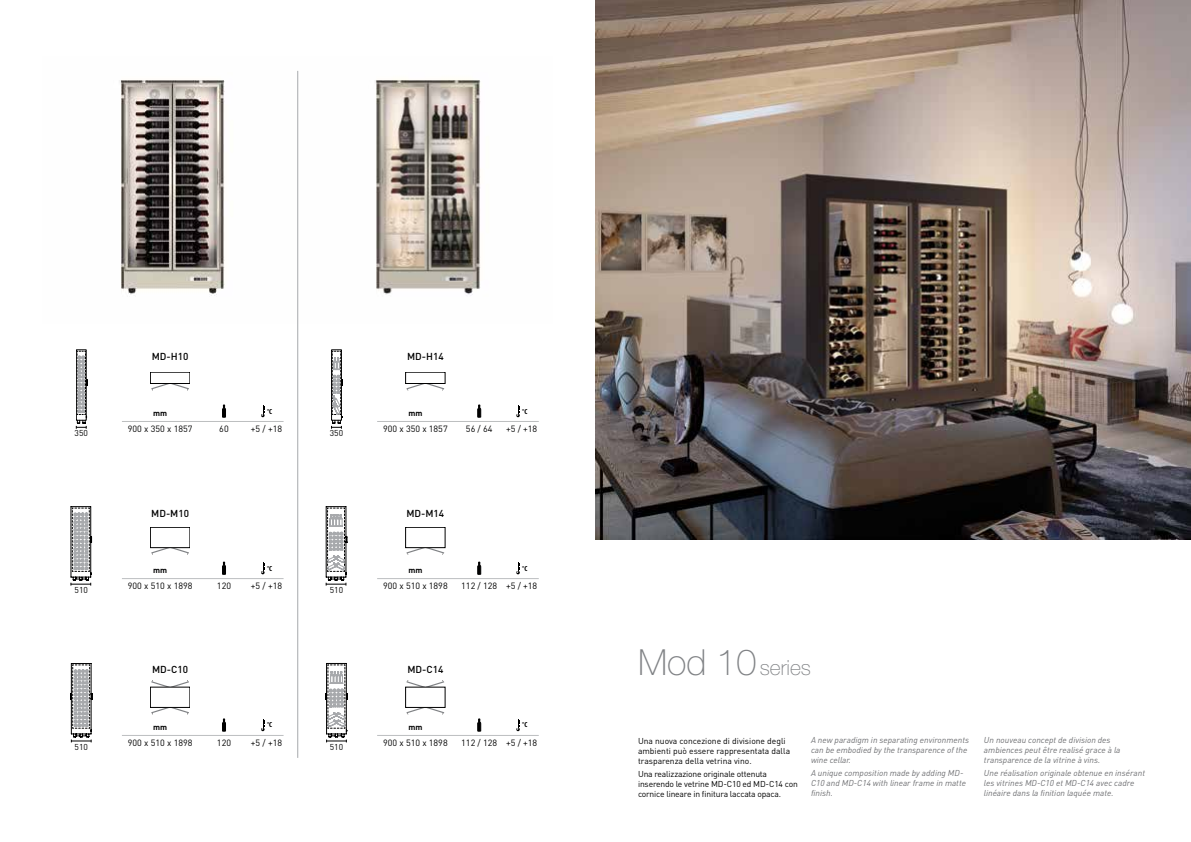
<style>
.page{position:relative;width:1191px;height:842px;background:#fff}
.page>*{position:absolute;margin:0;border:0;box-sizing:border-box;transform-origin:0 0}
.t1{font:100 21px "Helvetica Neue";color:#808285}
.t2{font:500 10px "DIN Pro";color:#000}
.t3{font:9px "DIN";color:#000}
.t4{font:italic 8.5px/10px "DIN Pro";color:#6d6e71}
.t5{font:8.5px/10px "DIN";letter-spacing:-.015em;color:#000}
.t6{font:700 8px "DIN Pro";color:#000}
.t7{font:700 condensed 7.3px "Myriad Pro";color:#000}
.s1{font-size:36px}
</style>
<div class="page">
<img style="left:119px;top:71px;width:362px;height:252px">
<hr style="left:297px;top:71px;width:1px;height:687px;background:#a7a9ac">
<svg style="left:76px;top:351px;width:11px;height:78px"></svg>
<svg style="left:151px;top:384px;width:38px;height:7px"></svg>
<div style="left:150px;top:372px;width:40px;height:12px;border:1px solid #000"></div>
<svg style="left:222px;top:405px;width:3px;height:12px"></svg>
<svg style="left:261px;top:405px;width:4px;height:12px"></svg>
<hr style="left:122px;top:421px;width:161px;height:1px;background:#bcbec0">
<svg style="left:331px;top:351px;width:11px;height:78px"></svg>
<svg style="left:406px;top:384px;width:38px;height:7px"></svg>
<div style="left:405px;top:372px;width:40px;height:12px;border:1px solid #000"></div>
<svg style="left:478px;top:405px;width:3px;height:12px"></svg>
<svg style="left:516px;top:405px;width:4px;height:12px"></svg>
<hr style="left:377px;top:421px;width:162px;height:1px;background:#bcbec0">
<svg style="left:71px;top:506px;width:21px;height:79px;background:#a5a6a8"></svg>
<svg style="left:222px;top:562px;width:3px;height:12px"></svg>
<svg style="left:261px;top:562px;width:4px;height:12px"></svg>
<hr style="left:122px;top:578px;width:161px;height:1px;background:#bcbec0">
<svg style="left:151px;top:548px;width:38px;height:7px"></svg>
<div style="left:150px;top:527px;width:40px;height:21px;border:1px solid #000"></div>
<svg style="left:326px;top:506px;width:21px;height:79px"></svg>
<svg style="left:478px;top:562px;width:3px;height:12px"></svg>
<svg style="left:516px;top:562px;width:4px;height:12px"></svg>
<hr style="left:377px;top:578px;width:162px;height:1px;background:#bcbec0">
<svg style="left:406px;top:548px;width:38px;height:7px"></svg>
<div style="left:405px;top:527px;width:40px;height:21px;border:1px solid #000"></div>
<svg style="left:70px;top:663px;width:22px;height:79px;background:#a3a3a5"></svg>
<svg style="left:222px;top:719px;width:3px;height:12px"></svg>
<svg style="left:261px;top:719px;width:4px;height:12px"></svg>
<hr style="left:122px;top:735px;width:161px;height:1px;background:#bcbec0">
<svg style="left:151px;top:707px;width:38px;height:7px"></svg>
<svg style="left:151px;top:680px;width:38px;height:7px"></svg>
<svg style="left:326px;top:663px;width:21px;height:79px"></svg>
<svg style="left:478px;top:719px;width:3px;height:12px"></svg>
<svg style="left:516px;top:719px;width:4px;height:12px"></svg>
<hr style="left:377px;top:735px;width:162px;height:1px;background:#bcbec0">
<svg style="left:406px;top:707px;width:38px;height:7px"></svg>
<svg style="left:406px;top:680px;width:38px;height:7px"></svg>
<img style="left:595px;top:0;width:596px;height:539px">
<p class="t2" style="left:152px;top:348px;width:38px">MD-H10</p>
<p class="t2" style="left:407px;top:348px;width:38px">MD-H14</p>
<p class="t5" style="left:75px;top:428px;width:15px">350</p>
<p class="t6" style="left:153px;top:407px;width:16px">mm</p>
<p class="t3" style="left:128px;top:423px;width:66px">900 x 350 x 1857</p>
<p class="t3" style="left:219px;top:423px;width:11px">60</p>
<p class="t7" style="left:267px;top:406px;width:7px">°C</p>
<p class="t3" style="left:251px;top:423px;width:33px">+5 / +18</p>
<p class="t5" style="left:330px;top:428px;width:15px">350</p>
<p class="t6" style="left:408px;top:407px;width:16px">mm</p>
<p class="t3" style="left:383px;top:423px;width:66px">900 x 350 x 1857</p>
<p class="t3" style="left:466px;top:423px;width:28px">56 / 64</p>
<p class="t7" style="left:522px;top:406px;width:7px">°C</p>
<p class="t3" style="left:506px;top:423px;width:33px">+5 / +18</p>
<p class="t2" style="left:151px;top:505px;width:39px">MD-M10</p>
<p class="t2" style="left:406px;top:505px;width:39px">MD-M14</p>
<p class="t5" style="left:75px;top:585px;width:15px">510</p>
<p class="t6" style="left:153px;top:564px;width:16px">mm</p>
<p class="t3" style="left:128px;top:580px;width:66px">900 x 510 x 1898</p>
<p class="t3" style="left:217px;top:580px;width:16px">120</p>
<p class="t7" style="left:267px;top:564px;width:7px">°C</p>
<p class="t3" style="left:251px;top:580px;width:33px">+5 / +18</p>
<p class="t5" style="left:330px;top:585px;width:15px">510</p>
<p class="t6" style="left:408px;top:564px;width:16px">mm</p>
<p class="t3" style="left:383px;top:580px;width:66px">900 x 510 x 1898</p>
<p class="t3" style="left:461px;top:580px;width:37px">112 / 128</p>
<p class="t7" style="left:522px;top:564px;width:7px">°C</p>
<p class="t3" style="left:506px;top:580px;width:33px">+5 / +18</p>
<p class="t2" style="left:152px;top:662px;width:37px">MD-C10</p>
<p class="t2" style="left:407px;top:662px;width:37px">MD-C14</p>
<h1 class="t1" style="left:638px;top:655px;width:174px"><span class="s1">Mod 10</span>series</h1>
<p class="t5" style="left:75px;top:741px;width:15px">510</p>
<p class="t6" style="left:153px;top:720px;width:16px">mm</p>
<p class="t3" style="left:128px;top:737px;width:66px">900 x 510 x 1898</p>
<p class="t3" style="left:217px;top:737px;width:16px">120</p>
<p class="t7" style="left:267px;top:720px;width:7px">°C</p>
<p class="t3" style="left:251px;top:737px;width:33px">+5 / +18</p>
<p class="t5" style="left:330px;top:741px;width:15px">510</p>
<p class="t6" style="left:408px;top:720px;width:16px">mm</p>
<p class="t3" style="left:383px;top:737px;width:66px">900 x 510 x 1898</p>
<p class="t3" style="left:461px;top:737px;width:37px">112 / 128</p>
<p class="t7" style="left:522px;top:720px;width:7px">°C</p>
<p class="t3" style="left:506px;top:737px;width:33px">+5 / +18</p>
<p class="t5" style="left:638px;top:736px;width:154px">Una nuova concezione di divisione degli ambienti può essere rappresentata dalla trasparenza della vetrina vino.</p>
<p class="t5" style="left:638px;top:769px;width:161px">Una realizzazione originale ottenuta inserendo le vetrine MD-C10 ed MD-C14 con cornice lineare in finitura laccata opaca.</p>
<p class="t4" style="left:811px;top:734px;width:159px">A new paradigm in separating environments can be embodied by the transparence of the wine cellar.</p>
<p class="t4" style="left:811px;top:767px;width:156px">A unique composition made by adding MD-<br>C10 and MD-C14 with linear frame in matte finish.</p>
<p class="t4" style="left:984px;top:734px;width:138px">Un nouveau concept de division des ambiences peut être realisé grace à la transparence de la vitrine à vins.</p>
<p class="t4" style="left:984px;top:767px;width:163px">Une réalisation originale obtenue en insérant les vitrines MD-C10 et MD-C14 avec cadre linéaire dans la finition laquée mate.</p>
</div>
